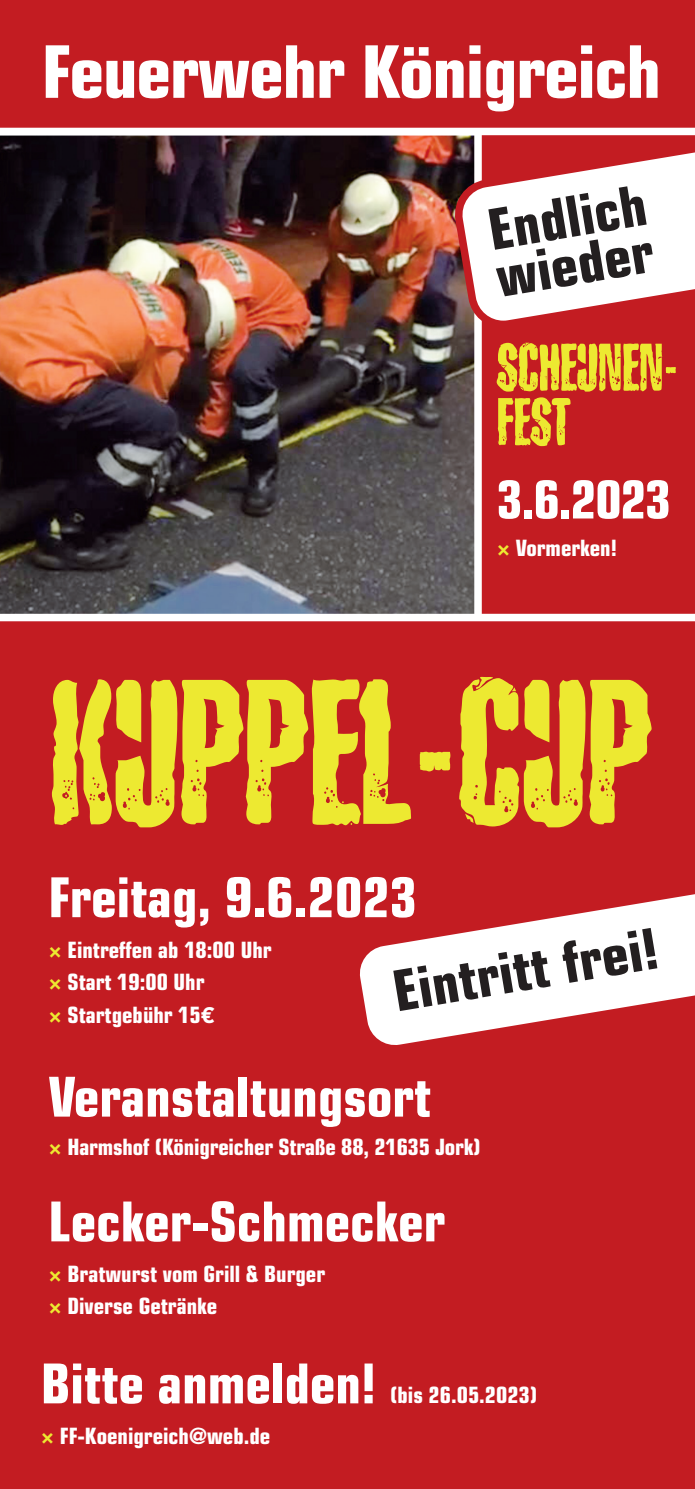
<style>
.page{position:relative;width:695px;height:1489px;background:#fff}
.page>*{position:absolute;margin:0;border:0;box-sizing:border-box;transform-origin:0 0}
.t1{font:174.75px "Sabotage";color:#ede931}
.t2{font:700 condensed 72.5px "Eurostile";letter-spacing:-.015em;color:#fff}
.t3{font:56.75px/54.5px "Sabotage";color:#ede931}
.t4{font:700 condensed 56.5px/47.5px "Eurostile";color:#231f20}
.t5{font:700 condensed 55px "Eurostile";color:#fff}
.t6{font:700 condensed 52.5px "Eurostile";color:#fff}
.t7{font:700 condensed 22.5px/32.5px "Eurostile";color:#fff}
.s1{color:#ede931}
.s2{font-family:"Kohinoor Bangla";font-stretch:normal}
</style>
<div class="page">
<img style="left:0;top:136px;width:474px;height:477px">
<div style="left:0;top:617px;width:694px;height:871px;background:#c31c22"></div>
<div style="left:478px;top:131px;width:216px;height:486px;background:#c31c22"></div>
<div style="left:0;top:0;width:694px;height:128px;background:#c31c22"></div>
<svg style="left:360px;top:894px;width:334px;height:151px;fill:#fff"></svg>
<div style="left:474px;top:131px;width:7px;height:486px;background:#fff"></div>
<div style="left:0;top:613px;width:694px;height:8px;background:#fff"></div>
<svg style="left:452px;top:118px;width:242px;height:210px;fill:#fff"></svg>
<h2 class="t2" style="left:42px;top:28px;width:620px">Feuerwehr Königreich</h2>
<h3 class="t4" style="left:485px;top:206px;width:161px;rotate:-9deg">Endlich wieder</h3>
<h3 class="t3" style="left:496px;top:339px;width:183px">SCHEUNEN-<br>FEST</h3>
<h3 class="t6" style="left:496px;top:468px;width:176px">3.6.2023</h3>
<p class="t7" style="left:496px;top:531px;width:122px"><span class="s1">×</span> Vormerken!</p>
<h1 class="t1" style="left:51px;top:628px;width:602px">KUPPEL-CUP</h1>
<h3 class="t5" style="left:48px;top:864px;width:370px">Freitag, 9.6.2023</h3>
<h3 class="t4" style="left:389px;top:966px;width:269px;rotate:-9deg">Eintritt frei!</h3>
<p class="t7" style="left:48px;top:933px;width:225px"><span class="s1">×</span> Eintreffen ab 18:00 Uhr <span class="s1">×</span> Start 19:00 Uhr<br><span class="s1">×</span> Startgebühr 15<span class="s2">€</span></p>
<h3 class="t5" style="left:48px;top:1063px;width:384px">Veranstaltungsort</h3>
<p class="t7" style="left:48px;top:1130px;width:434px"><span class="s1">×</span> Harmshof (Königreicher Straße 88, 21635 Jork)</p>
<h3 class="t5" style="left:48px;top:1188px;width:398px">Lecker-Schmecker</h3>
<p class="t7" style="left:48px;top:1256px;width:278px"><span class="s1">×</span> Bratwurst vom Grill &amp; Burger <span class="s1">×</span> Diverse Getränke</p>
<h3 class="t5" style="left:41px;top:1350px;width:337px">Bitte anmelden!</h3>
<p class="t7" style="left:41px;top:1419px;width:231px"><span class="s1">×</span> FF-Koenigreich@web.de</p>
<p class="t7" style="left:390px;top:1378px;width:149px">(bis 26.05.2023)</p>
</div>
